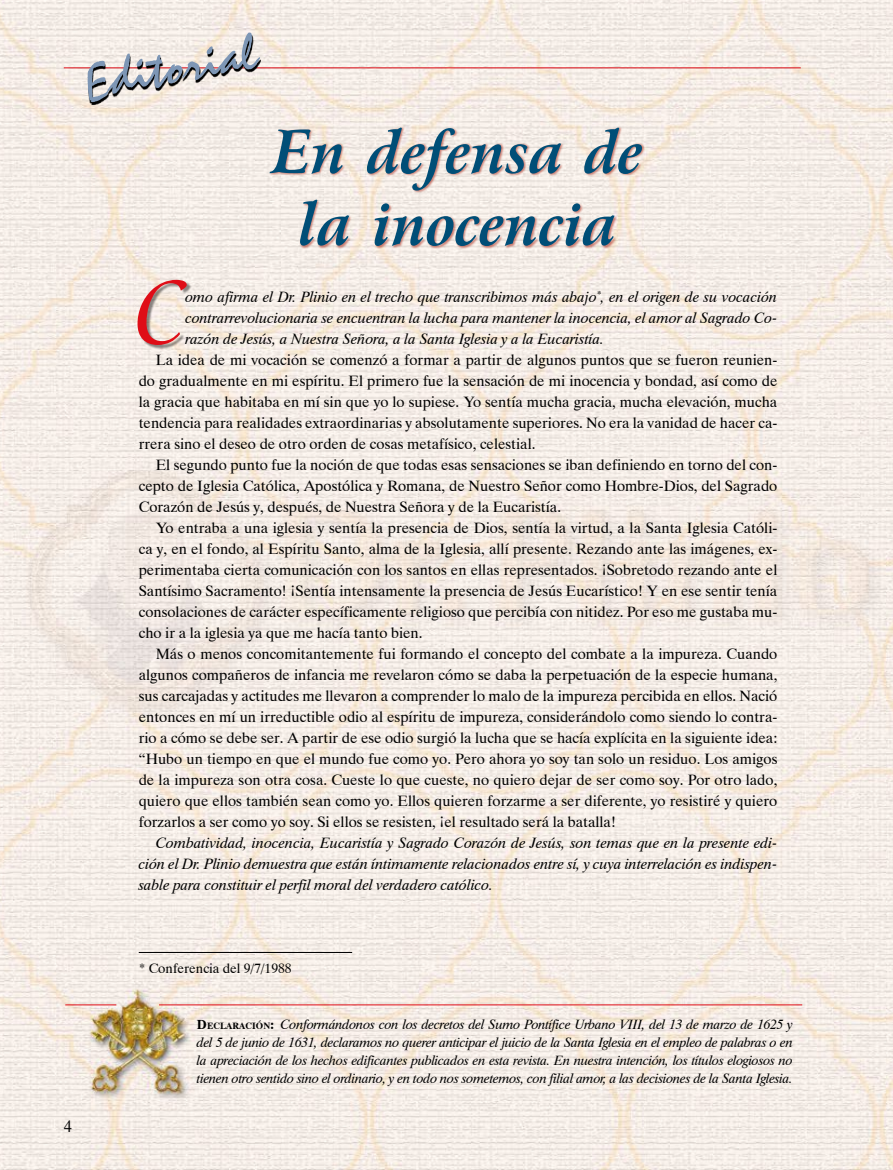
<style>
.page{position:relative;width:893px;height:1170px;background:#fff}
.page>*{position:absolute;margin:0;border:0;box-sizing:border-box;transform-origin:0 0}
.t1{font:78.45px "Cataneo Especial";color:#df0d17;scale:1.1 1}
.t2{font:italic 700 60px/72px "Arrus BT";color:#004e77;text-align:center}
.t3{font:52.5px "Staccato 222 BT";color:#7d96b5}
.t4{font:16.5px "Dutch 801 BT";color:#000}
.t5{font:15px/21px "Dutch 801 BT";color:#000;text-align:justify}
.t6{font:italic 15px/21px "Dutch 801 BT";color:#000;text-align:justify}
.t7{font:italic 13.5px/18px "Dutch 801 BT";letter-spacing:-.02em;color:#000;text-align:justify}
.t8{font:13.5px "Dutch 801 BT";color:#000}
.s1{font-weight:700;font-style:normal}
.s2{font-weight:700;font-style:normal;font-size:9.45px}
</style>
<div class="page">
<img style="left:0;top:0;width:893px;height:1169px">
<hr style="left:64px;top:67px;width:737px;height:1px;background:#df0d17">
<svg style="left:88px;top:35px;width:173px;height:70px;background:#cdc4be"></svg>
<hr style="left:159px;top:1004px;width:643px;height:1px;background:#df0d17">
<hr style="left:65px;top:1004px;width:51px;height:1px;background:#df0d17">
<div style="left:139px;top:281px;width:53px;height:68px;background:#000;opacity:.45"></div>
<hr style="left:139px;top:951px;width:213px;height:1px;background:#000">
<div style="left:269px;top:127px;width:376px;height:122px;background:#ae2d1d;opacity:.58"></div>
<h3 class="t3" style="left:77px;top:53px;width:178px;rotate:-10deg">Editorial</h3>
<h2 class="t2" style="left:272px;top:117px;width:372px">En defensa de la inocencia</h2>
<h1 class="t1" style="left:137px;top:257px;width:41px">C</h1>
<p class="t6" style="left:185px;top:285px;width:594px">omo afirma el Dr. Plinio en el trecho que transcribimos más abajo<sup>*</sup>, en el origen de su vocación contrarrevolucionaria se encuentran la lucha para mantener la inocencia, el amor al Sagrado Co&shy;razón de Jesús, a Nuestra Señora, a la Santa Iglesia y a la Eucaristía.</p>
<p class="t5" style="left:139px;top:349px;width:640px;text-indent:17px">La idea de mi vocación se comenzó a formar a partir de algunos puntos que se fueron reunien&shy;do gradualmente en mi espíritu. El primero fue la sensación de mi inocencia y bondad, así como de la gracia que habitaba en mí sin que yo lo supiese. Yo sentía mucha gracia, mucha elevación, mucha tendencia para realidades extraordinarias y absolutamente superiores. No era la vanidad de hacer ca&shy;rrera sino el deseo de otro orden de cosas metafísico, celestial.</p>
<p class="t5" style="left:139px;top:454px;width:640px;text-indent:17px">El segundo punto fue la noción de que todas esas sensaciones se iban definiendo en torno del con&shy;cepto de Iglesia Católica, Apostólica y Romana, de Nuestro Señor como Hombre-Dios, del Sagrado Corazón de Jesús y, después, de Nuestra Señora y de la Eucaristía.</p>
<p class="t5" style="left:139px;top:517px;width:640px;text-indent:17px">Yo entraba a una iglesia y sentía la presencia de Dios, sentía la virtud, a la Santa Iglesia Católi&shy;ca y, en el fondo, al Espíritu Santo, alma de la Iglesia, allí presente. Rezando ante las imágenes, ex&shy;perimentaba cierta comunicación con los santos en ellas representados. ¡Sobretodo rezando ante el Santísimo Sacramento! ¡Sentía intensamente la presencia de Jesús Eucarístico! Y en ese sentir tenía consolaciones de carácter específicamente religioso que percibía con nitidez. Por eso me gustaba mu&shy;cho ir a la iglesia ya que me hacía tanto bien.</p>
<p class="t5" style="left:139px;top:643px;width:640px;text-indent:17px">Más o menos concomitantemente fui formando el concepto del combate a la impureza. Cuando algunos compañeros de infancia me revelaron cómo se daba la perpetuación de la especie humana, sus carcajadas y actitudes me llevaron a comprender lo malo de la impureza percibida en ellos. Nació entonces en mí un irreductible odio al espíritu de impureza, considerándolo como siendo lo contra&shy;rio a cómo se debe ser. A partir de ese odio surgió la lucha que se hacía explícita en la siguiente idea: “Hubo un tiempo en que el mundo fue como yo. Pero ahora yo soy tan solo un residuo. Los amigos de la impureza son otra cosa. Cueste lo que cueste, no quiero dejar de ser como soy. Por otro lado, quiero que ellos también sean como yo. Ellos quieren forzarme a ser diferente, yo resistiré y quiero forzarlos a ser como yo soy. Si ellos se resisten, ¡el resultado será la batalla!</p>
<p class="t6" style="left:139px;top:831px;width:640px;text-indent:17px">Combatividad, inocencia, Eucaristía y Sagrado Corazón de Jesús, son temas que en la presente edi&shy;ción el Dr. Plinio demuestra que están íntimamente relacionados entre sí, y cuya interrelación es indispen&shy;sable para constituir el perfil moral del verdadero católico.</p>
<p class="t4" style="left:64px;top:1116px;width:10px">4</p>
<p class="t8" style="left:139px;top:959px;width:154px">* Conferencia del 9/7/1988</p>
<p class="t7" style="left:197px;top:1014px;width:598px"><span class="s1">D</span><span class="s2">ECLARACIÓN</span><span class="s1">:</span> Conformándonos con los decretos del Sumo Pontífice Urbano VIII, del 13 de marzo de 1625 y del 5 de junio de 1631, declaramos no querer anticipar el juicio de la Santa Iglesia en el empleo de palabras o en la apreciación de los hechos edificantes publicados en esta revista. En nuestra intención, los títulos elogiosos no tienen otro sentido sino el ordinario, y en todo nos sometemos, con filial amor, a las decisiones de la Santa Iglesia.</p>
</div>
